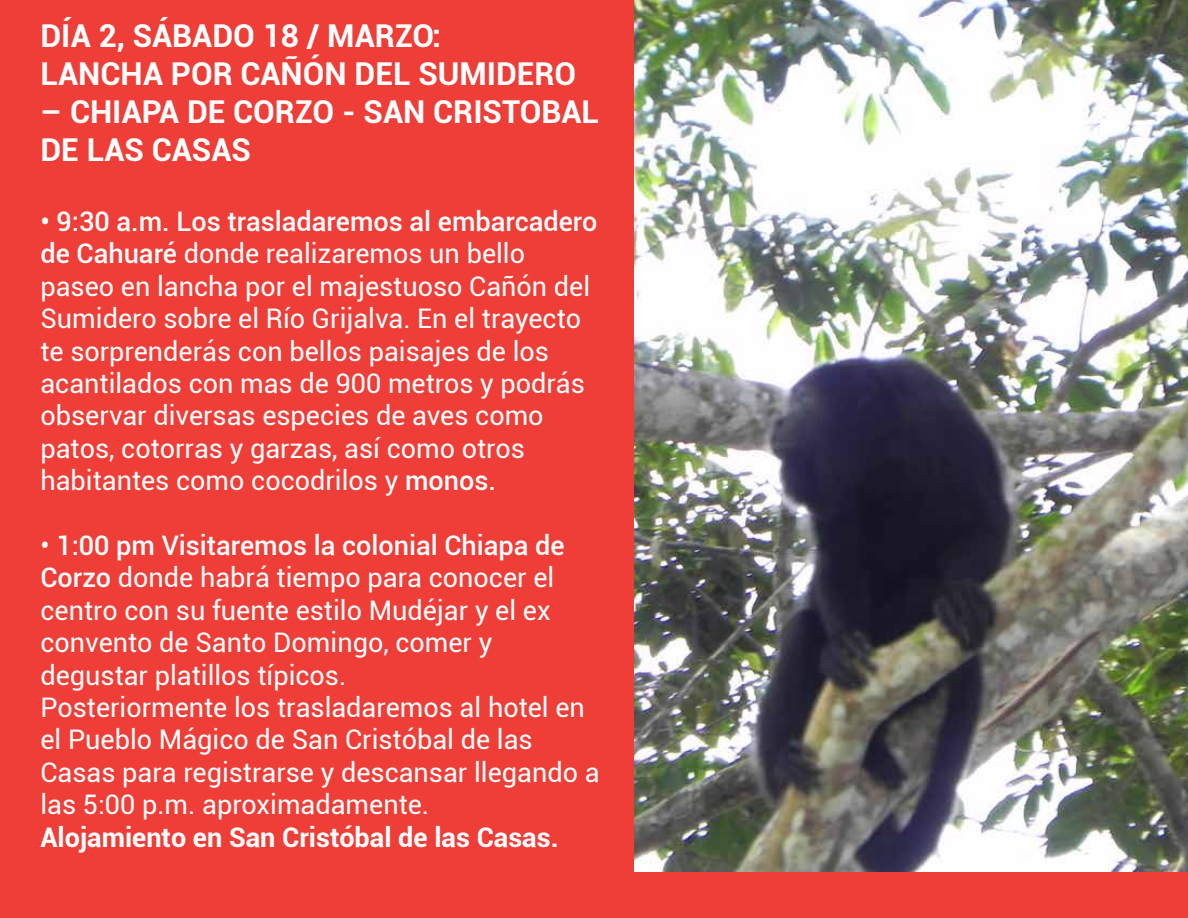
<style>
.page{position:relative;width:1188px;height:918px;background:#ef3e38}
.page>*{position:absolute;margin:0;border:0;box-sizing:border-box;transform-origin:0 0}
.t1{font:700 31.5px/37.8px "Roboto";color:#fff}
.t2{font:27px/32.4px "Roboto";color:#fff}
.t3{font:700 27px "Roboto";color:#fff}
.s1{font-weight:500}
</style>
<div class="page">
<img style="left:635px;top:0;width:553px;height:872px">
<p class="t1" style="left:40px;top:16px;width:537px">DÍA 2, SÁBADO 18 / MARZO:<br>LANCHA POR CAÑÓN DEL SUMIDERO</p>
<p class="t1" style="left:40px;top:92px;width:560px">– CHIAPA DE CORZO - SAN CRISTOBAL<br>DE LAS CASAS</p>
<p class="t2" style="left:40px;top:204px;width:558px"><span class="s1">• 9:30 a.m. Los trasladaremos al embarcadero de Cahuaré</span> donde realizaremos un bello paseo en lancha por el majestuoso Cañón del Sumidero sobre el Río Grijalva. En el trayecto te sorprenderás con bellos paisajes de los acantilados con mas de 900 metros y podrás observar diversas especies de aves como patos, cotorras y garzas, así como otros habitantes como cocodrilos y <span class="s1">monos.</span></p>
<p class="t2" style="left:40px;top:528px;width:561px">• <span class="s1">1:00 pm Visitaremos la colonial Chiapa de Corzo</span> donde habrá tiempo para conocer el centro con su fuente estilo Mudéjar y el ex convento de Santo Domingo, comer y degustar platillos típicos.<br>Posteriormente los trasladaremos al hotel en el Pueblo Mágico de San Cristóbal de las Casas para registrarse y descansar llegando a las 5:00 p.m. aproximadamente.</p>
<p class="t3" style="left:40px;top:818px;width:520px">Alojamiento en San Cristóbal de las Casas.</p>
</div>
